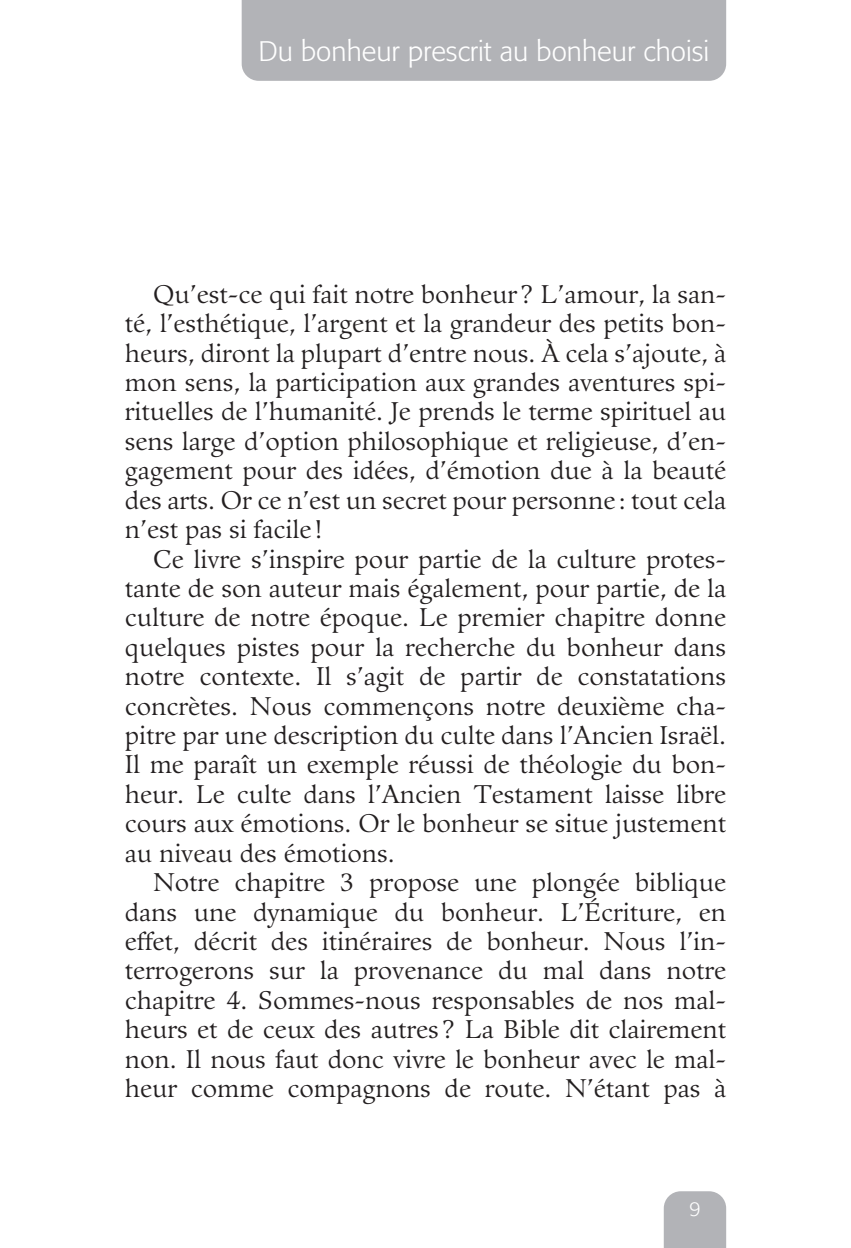
<style>
.page{position:relative;width:851px;height:1248px;background:#fff}
.page>*{position:absolute;margin:0;border:0;box-sizing:border-box;transform-origin:0 0}
.t1{font:300 28px "Formata";color:#fff}
.t2{font:25px/29.4px "Guardi";color:#231f20;text-align:justify}
.t3{font:300 20px "Formata";color:#fff}
</style>
<div class="page">
<div style="left:663px;top:1191px;width:63px;height:56px;background:#b2b3b7"></div>
<div style="left:242px;top:0;width:484px;height:81px;background:#b2b3b7"></div>
<p class="t1" style="left:258px;top:35px;width:452px">Du bonheur prescrit au bonheur choisi</p>
<p class="t2" style="left:125px;top:279px;width:603px;text-indent:28px">Qu’est-ce qui fait notre bonheur? L’amour, la san&shy;té, l’esthétique, l’argent et la grandeur des petits bon&shy;heurs, diront la plupart d’entre nous. À cela s’ajoute, à mon sens, la participation aux grandes aventures spi&shy;rituelles de l’humanité. Je prends le terme spirituel au sens large d’option philosophique et religieuse, d’en&shy;gagement pour des idées, d’émotion due à la beauté des arts. Or ce n’est un secret pour personne : tout cela n’est pas si facile !</p>
<p class="t2" style="left:125px;top:544px;width:603px;text-indent:28px">Ce livre s’inspire pour partie de la culture protes&shy;tante de son auteur mais également, pour partie, de la culture de notre époque. Le premier chapitre donne quelques pistes pour la recherche du bonheur dans notre contexte. Il s’agit de partir de constatations concrètes. Nous commençons notre deuxième cha&shy;pitre par une description du culte dans l’Ancien Israël.<br>Il me paraît un exemple réussi de théologie du bon&shy;heur. Le culte dans l’Ancien Testament laisse libre cours aux émotions. Or le bonheur se situe justement au niveau des émotions.</p>
<p class="t2" style="left:125px;top:867px;width:602px;text-indent:28px">Notre chapitre 3 propose une plongée biblique dans une dynamique du bonheur. L’Écriture, en effet, décrit des itinéraires de bonheur. Nous l’in&shy;terrogerons sur la provenance du mal dans notre chapitre 4. Sommes-nous responsables de nos mal&shy;heurs et de ceux des autres? La Bible dit clairement non. Il nous faut donc vivre le bonheur avec le mal&shy;heur comme compagnons de route. N’étant pas à</p>
<p class="t3" style="left:689px;top:1196px;width:13px">9</p>
</div>
